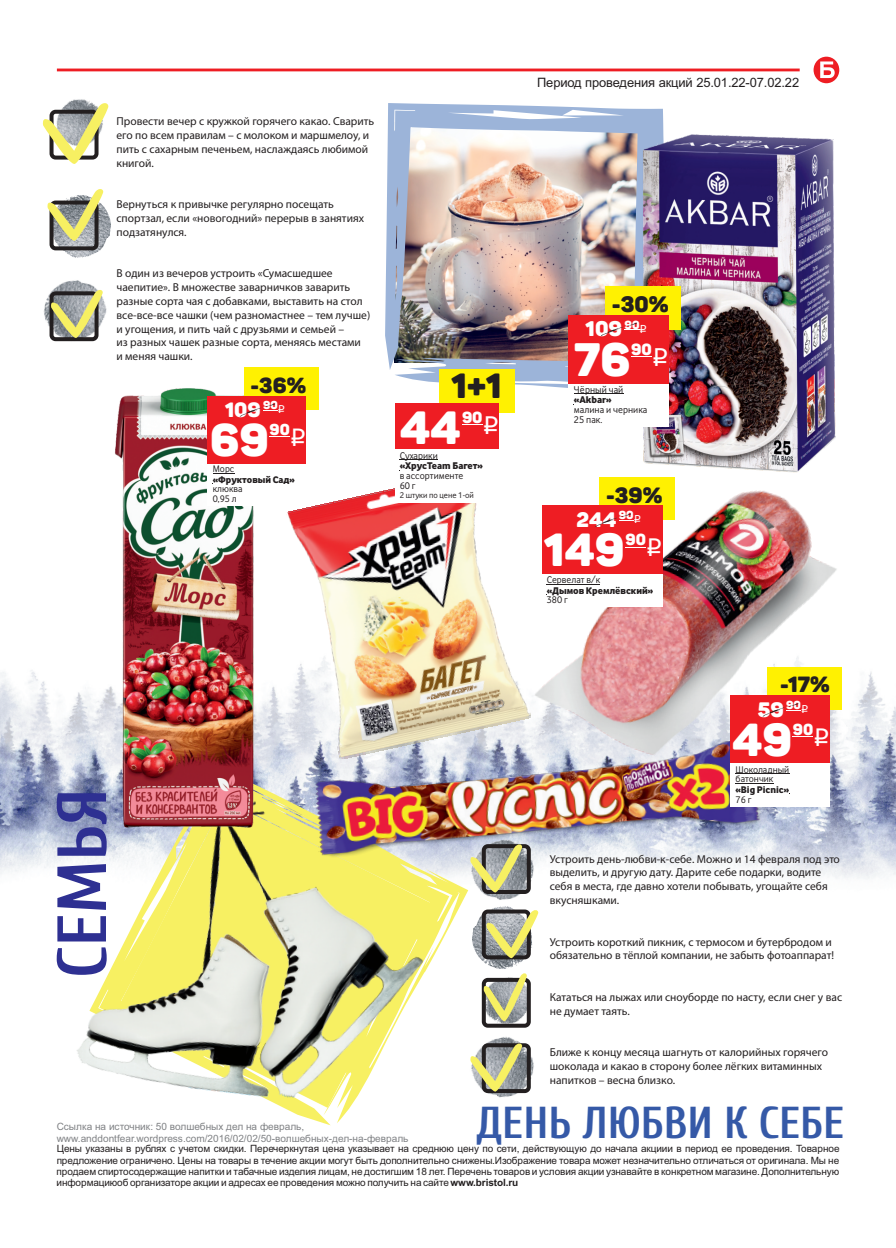
<style>
.page{position:relative;width:896px;height:1248px;background:#fff}
.page>*{position:absolute;margin:0;border:0;box-sizing:border-box;transform-origin:0 0}
.t1{font:700 69.4px "Cuprum";color:#2e3092}
.t2{font:46.2px "Panton Black Caps";color:#fff}
.t3{font:45.8px "Panton Black Caps";color:#fff}
.t4{font:45.6px "Panton Black Caps";color:#fff}
.t5{font:45.2px "Panton Black Caps";color:#fff}
.t6{font:700 44.6px "Cuprum";color:#3559a7}
.t7{font:34.6px "Panton Black Caps";color:#231f20}
.t8{font:22px "Panton Black Caps";color:#231f20}
.t9{font:21.8px "Panton Black Caps";color:#231f20}
.t10{font:21.6px "Panton Black Caps";color:#231f20}
.t11{font:20.8px "Panton Black Caps";color:#fff}
.t12{font:20.6px "Panton Black Caps";color:#fff}
.t13{font:20.4px "Panton Black Caps";color:#fff}
.t14{font:16px "Panton Black Caps";color:#fff}
.t15{font:15.8px "Panton Black Caps";color:#fff}
.t16{font:15.6px "Panton Black Caps";color:#fff}
.t17{font:13px "Arial";letter-spacing:-.01em;color:#231f20}
.t18{font:11.6px "Panton Black Caps";color:#fff}
.t19{font:11.4px/13.8px "Myriad Pro";color:#231f20}
.t20{font:11.4px "Panton Black Caps";color:#fff}
.t21{font:10.2px/10px "Vodafone";color:#231f20}
.t22{font:800 10.2px "Vodafone";color:#231f20}
.t23{font:10px/11.2px "Arial";letter-spacing:-.01em;color:#231f20;text-align:justify}
.t24{font:10px/11.2px "Arial";color:#808285}
.t25{font:10px/9.8px "Vodafone";color:#231f20}
.t26{font:800 10px "Vodafone";color:#231f20}
.t27{font:8.6px "Vodafone";color:#231f20}
.s1{font-weight:700}
</style>
<div class="page">
<img style="left:0;top:670px;width:896px;height:244px">
<img style="left:481px;top:983px;width:47px;height:45px">
<img style="left:469px;top:907px;width:64px;height:62px">
<img style="left:468px;top:880px;width:74px;height:27px">
<img style="left:484px;top:1037px;width:50px;height:61px">
<img style="left:71px;top:99px;width:16px;height:2px">
<img style="left:54px;top:206px;width:57px;height:52px">
<img style="left:43px;top:280px;width:64px;height:62px">
<img style="left:385px;top:103px;width:279px;height:289px">
<div style="left:50px;top:200px;width:49px;height:50px;border:4px solid #231f20;border-radius:4px"></div>
<div style="left:50px;top:291px;width:49px;height:50px;border:4px solid #231f20;border-radius:4px"></div>
<svg style="left:42px;top:101px;width:67px;height:63px"></svg>
<svg style="left:47px;top:189px;width:56px;height:53px"></svg>
<svg style="left:50px;top:288px;width:53px;height:51px;background:#9f9f80"></svg>
<svg style="left:89px;top:765px;width:379px;height:174px"></svg>
<img style="left:41px;top:774px;width:402px;height:352px">
<div style="left:482px;top:909px;width:49px;height:50px;border:4px solid #231f20;border-radius:4px"></div>
<div style="left:482px;top:977px;width:49px;height:50px;border:4px solid #231f20;border-radius:4px"></div>
<div style="left:482px;top:844px;width:49px;height:49px;border:4px solid #231f20;border-radius:4px"></div>
<svg style="left:469px;top:880px;width:53px;height:13px"></svg>
<svg style="left:485px;top:908px;width:53px;height:50px;background:#aeae8e"></svg>
<svg style="left:482px;top:973px;width:45px;height:49px;background:#b1b190"></svg>
<div style="left:482px;top:1043px;width:49px;height:49px;border:4px solid #231f20;border-radius:4px"></div>
<svg style="left:470px;top:1042px;width:52px;height:50px;background:#adae8d"></svg>
<svg style="left:813px;top:57px;width:26px;height:26px"></svg>
<hr style="left:57px;top:69px;width:742px;height:2px;background:#ee1d23">
<img style="left:312px;top:758px;width:459px;height:122px">
<div style="left:730px;top:760px;width:99px;height:46px;background:#fff"></div>
<hr style="left:735px;top:773px;width:54px;height:1px;background:#231f20">
<hr style="left:735px;top:783px;width:38px;height:1px;background:#231f20">
<img style="left:286px;top:488px;width:236px;height:270px">
<div style="left:439px;top:369px;width:75px;height:43px;background:#fff101"></div>
<div style="left:395px;top:403px;width:104px;height:48px;background:#ee1d23"></div>
<div style="left:395px;top:449px;width:104px;height:53px;background:#fff"></div>
<hr style="left:400px;top:459px;width:38px;height:1px;background:#231f20">
<svg style="left:462px;top:424px;width:20px;height:1px"></svg>
<img style="left:627px;top:120px;width:209px;height:353px">
<div style="left:568px;top:381px;width:100px;height:45px;background:#fff"></div>
<div style="left:605px;top:286px;width:76px;height:43px;background:#fff101"></div>
<div style="left:568px;top:315px;width:100px;height:69px;background:#ee1d23"></div>
<hr style="left:574px;top:393px;width:49px;height:1px;background:#231f20">
<svg style="left:631px;top:356px;width:21px;height:1px"></svg>
<svg style="left:601px;top:322px;width:38px;height:14px"></svg>
<img style="left:101px;top:388px;width:173px;height:457px">
<div style="left:207px;top:460px;width:99px;height:46px;background:#fff"></div>
<div style="left:244px;top:368px;width:74px;height:42px;background:#fff101"></div>
<div style="left:207px;top:396px;width:99px;height:67px;background:#ee1d23"></div>
<svg style="left:213px;top:473px;width:21px;height:1px"></svg>
<svg style="left:270px;top:436px;width:20px;height:1px"></svg>
<svg style="left:239px;top:403px;width:39px;height:14px"></svg>
<img style="left:522px;top:477px;width:334px;height:288px">
<div style="left:542px;top:571px;width:120px;height:36px;background:#fff"></div>
<div style="left:599px;top:477px;width:75px;height:43px;background:#fff101"></div>
<div style="left:542px;top:505px;width:120px;height:69px;background:#ee1d23"></div>
<hr style="left:547px;top:584px;width:53px;height:1px;background:#231f20">
<svg style="left:625px;top:547px;width:21px;height:1px"></svg>
<svg style="left:595px;top:513px;width:39px;height:14px"></svg>
<p class="t19" style="left:116px;top:115px;width:259px">Провести вечер с кружкой горячего какао. Сварить его по всем правилам – с молоком и маршмелоу, и пить с сахарным печеньем, наслаждаясь любимой книгой.</p>
<p class="t19" style="left:116px;top:198px;width:249px">Вернуться к привычке регулярно посещать спортзал, если «новогодний» перерыв в занятиях подзатянулся.</p>
<p class="t19" style="left:116px;top:267px;width:255px">В один из вечеров устроить «Сумасшедшее чаепитие». В множестве заварничков заварить разные сорта чая с добавками, выставить на стол все-все-все чашки (чем разномастнее – тем лучше) и угощения, и пить чай с друзьями и семьей –<br>из разных чашек разные сорта, меняясь местами<br>и меняя чашки.</p>
<h3 class="t10" style="left:251px;top:377px;width:57px">-36%</h3>
<p class="t20" style="left:263px;top:401px;width:16px">90</p>
<h3 class="t13" style="left:225px;top:402px;width:61px">109 <sup>q</sup></h3>
<h3 class="t5" style="left:210px;top:422px;width:97px">69 <sup>q</sup></h3>
<h3 class="t16" style="left:270px;top:423px;width:22px">90</h3>
<p class="t25" style="left:213px;top:465px;width:23px">Морс</p>
<p class="t26" style="left:213px;top:476px;width:83px">«Фруктовый Сад»</p>
<p class="t25" style="left:213px;top:485px;width:31px">клюква<br>0,95 л</p>
<h3 class="t7" style="left:452px;top:372px;width:52px">1+1</h3>
<h3 class="t3" style="left:400px;top:410px;width:100px">44 <sup>q</sup></h3>
<h3 class="t15" style="left:462px;top:411px;width:22px">90</h3>
<p class="t25" style="left:400px;top:451px;width:40px">Сухарики</p>
<p class="t26" style="left:400px;top:462px;width:85px">«ХрусTeam Багет»</p>
<p class="t25" style="left:400px;top:471px;width:65px">в ассортименте<br>60 г</p>
<p class="t27" style="left:400px;top:492px;width:76px">2 штуки по цене 1-ой</p>
<p class="t17" style="left:537px;top:77px;width:264px">Период проведения акций 25.01.22-07.02.22</p>
<h3 class="t8" style="left:612px;top:295px;width:58px">-30%</h3>
<p class="t18" style="left:624px;top:320px;width:17px">90</p>
<h3 class="t11" style="left:585px;top:321px;width:63px">109 <sup>q</sup></h3>
<h2 class="t2" style="left:574px;top:342px;width:96px">76 <sup>q</sup></h2>
<h3 class="t14" style="left:631px;top:343px;width:22px">90</h3>
<p class="t21" style="left:574px;top:385px;width:51px">Чёрный чай</p>
<p class="t22" style="left:574px;top:396px;width:39px">«Akbar»</p>
<p class="t21" style="left:574px;top:405px;width:75px">малина и черника<br>25 пак.</p>
<h3 class="t9" style="left:606px;top:486px;width:58px">-39%</h3>
<p class="t20" style="left:619px;top:511px;width:16px">90</p>
<h3 class="t12" style="left:576px;top:511px;width:66px">244 <sup>q</sup></h3>
<h3 class="t3" style="left:544px;top:532px;width:119px">149 <sup>q</sup></h3>
<h3 class="t15" style="left:625px;top:533px;width:22px">90</h3>
<p class="t25" style="left:547px;top:576px;width:55px">Сервелат в/к</p>
<p class="t26" style="left:547px;top:587px;width:108px">«Дымов Кремлёвский»</p>
<p class="t25" style="left:547px;top:596px;width:22px">380 г</p>
<h3 class="t9" style="left:780px;top:676px;width:51px">-17%</h3>
<p class="t20" style="left:786px;top:700px;width:16px">90</p>
<h3 class="t12" style="left:758px;top:701px;width:52px">59 <sup>q</sup></h3>
<h3 class="t4" style="left:732px;top:722px;width:99px">49 <sup>q</sup></h3>
<h3 class="t15" style="left:793px;top:723px;width:22px">90</h3>
<p class="t25" style="left:735px;top:765px;width:55px">Шоколадный батончик</p>
<p class="t26" style="left:735px;top:786px;width:55px">«Big Picnic»</p>
<p class="t25" style="left:735px;top:795px;width:17px">76 г</p>
<h1 class="t1" style="left:44px;top:977px;width:191px;rotate:-90deg">СЕМЬЯ</h1>
<p class="t19" style="left:550px;top:852px;width:292px">Устроить день-любви-к-себе. Можно и 14 февраля под это выделить, и другую дату. Дарите себе подарки, водите себя в места, где давно хотели побывать, угощайте себя вкусняшками.</p>
<p class="t19" style="left:550px;top:935px;width:286px">Устроить короткий пикник, с термосом и бутербродом и обязательно в тёплой компании, не забыть фотоаппарат!</p>
<p class="t19" style="left:550px;top:990px;width:294px">Кататься на лыжах или сноуборде по насту, если снег у вас не думает таять.</p>
<p class="t19" style="left:550px;top:1046px;width:280px">Ближе к концу месяца шагнуть от калорийных горячего шоколада и какао в сторону более лёгких витаминных напитков – весна близко.</p>
<h3 class="t6" style="left:476px;top:1098px;width:370px">ДЕНЬ ЛЮБВИ К СЕБЕ</h3>
<p class="t23" style="left:57px;top:1143px;width:784px">Цены указаны в рублях с учетом скидки. Перечеркнутая цена указывает на среднюю цену по сети, действующую до начала акциии в период ее проведения. Товарное предложение ограничено. Цены на товары в течение акции могут быть дополнительно снижены.Изображение товара может незначительно отличаться от оригинала. Мы не продаем спиртосодержащие напитки и табачные изделия лицам, не достигшим 18 лет. Перечень товаров и условия акции узнавайте в конкретном магазине. Дополнительную информациюоб организаторе акции и адресах ее проведения можно получить на сайте <span class="s1">www.bristol.ru</span></p>
<p class="t24" style="left:57px;top:1122px;width:353px">Ссылка на источник: 50 волшебных дел на февраль, www.anddontfear.wordpress.com/2016/02/02/50-волшебных-дел-на-февраль</p>
</div>
